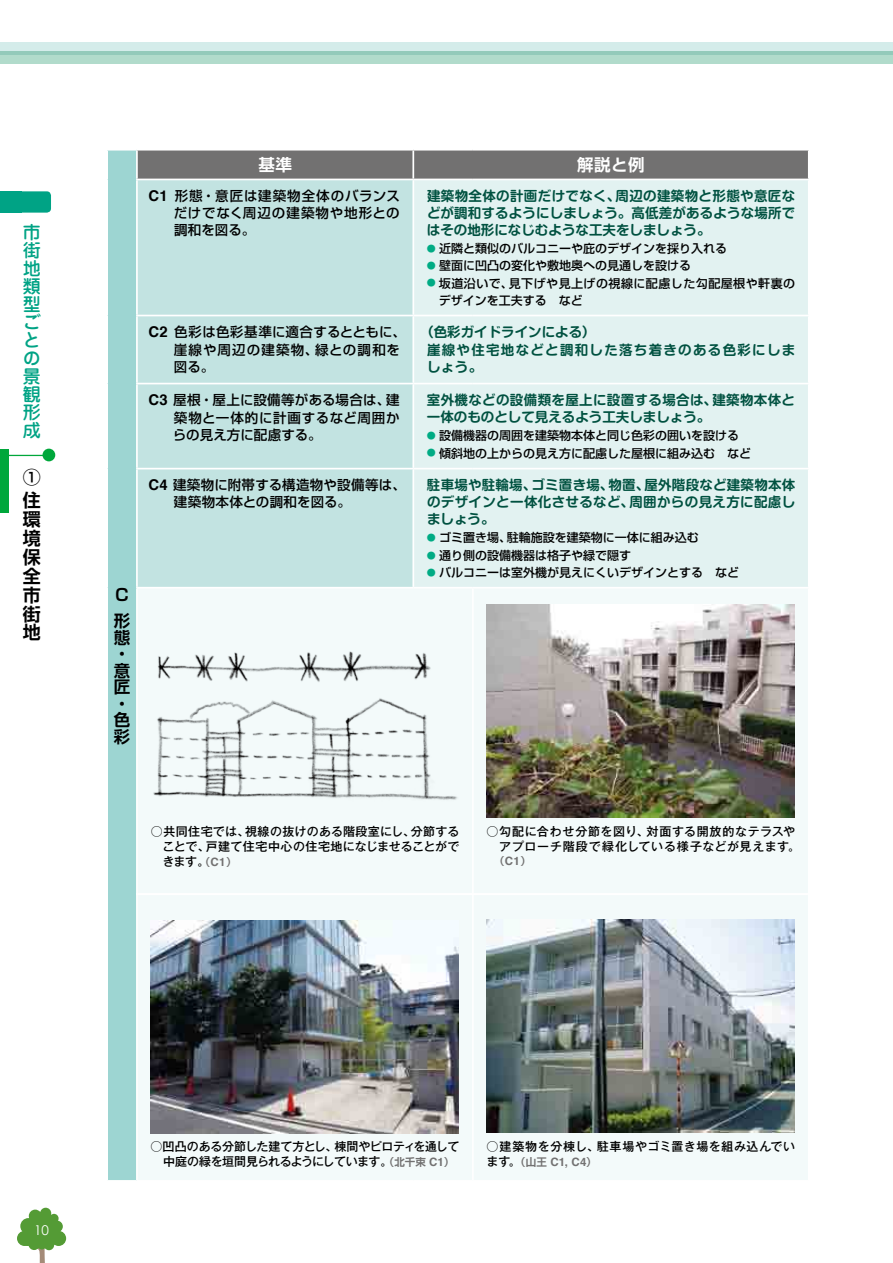
<style>
.page{position:relative;width:893px;height:1263px;background:#fff}
.page>*{position:absolute;margin:0;border:0;box-sizing:border-box;transform-origin:0 0}
.t1{font:500 18px/18px "Jun 34 Pro";color:#00a385}
.t2{font:700 18px/18.9px "Shin Go Pro De";color:#000}
.t3{font:700 16.5px/16.5px "Shin Go Pro De";color:#000}
.t4{font:700 16.5px "Shin Go Pro De";letter-spacing:.03em;color:#fff}
.t5{font:700 13.5px/17.2px "Shin M Go Pro De";letter-spacing:.015em;color:#005140;text-align:justify}
.t6{font:500 13.5px/17.2px "Shin Go Pro";letter-spacing:.03em;color:#000;text-align:justify}
.t7{font:700 13.5px/17.2px "Shin M Go Pro De";letter-spacing:.095em;color:#005140}
.t8{font:13.5px "Century Gothic";color:#fff}
.t9{font:500 12px "Shin Go Pro";color:#000}
.t10{font:500 12px/15px "Gothic MB101 Pro";letter-spacing:.02em;color:#000;text-align:justify}
.t11{font:500 12px/15px "Gothic MB101 Pro";letter-spacing:-.035em;color:#000}
.t12{font:500 12px/15px "Gothic MB101 Pro";letter-spacing:.055em;color:#000}
.t13{font:500 12px/17.2px "Shin Go Pro";letter-spacing:.04em;color:#000}
.t14{font:500 12px "Gothic MB101 Pro";letter-spacing:.05em;color:#000}
.t15{font:700 11.55px "Helvetica";color:#727171}
.t16{font:700 10.5px "Shin Go Pro De";color:#727171}
.s1{font-family:"Helvetica";font-weight:700;font-size:14.85px}
.s2{font-size:9px;color:#00ab84}
.s3{font-family:"Shin Go Pro De";font-weight:700;font-size:10.5px;color:#727171}
.s4{font-family:"Helvetica";font-weight:700;font-size:11.55px;color:#727171}
.s5{font-family:"Helvetica";font-size:11.55px}
.s6{font-family:"Gothic MB101 Pro";font-weight:500;font-size:12px;color:#000}
.s7{font-family:"Shin Go Pro De";font-size:10.5px}
</style>
<div class="page">
<div style="left:0;top:191px;width:51px;height:22px;background:#00a385;border-radius:4px"></div>
<div style="left:0;top:191px;width:21px;height:22px;background:#00a385"></div>
<svg style="left:20px;top:1208px;width:43px;height:55px"></svg>
<div style="left:17px;top:1231px;width:15px;height:15px;background:#549b35;border-radius:50%"></div>
<div style="left:51px;top:1231px;width:15px;height:15px;background:#549b35;border-radius:50%"></div>
<div style="left:0;top:51px;width:893px;height:13px;background:#b1dbcb"></div>
<svg style="left:0;top:43px;width:892px;height:12px;background:#bee0da"></svg>
<svg style="left:892px;top:43px;width:1px;height:12px"></svg>
<div style="left:0;top:449px;width:9px;height:63px;background:#00a73b"></div>
<hr style="left:4px;top:455px;width:43px;height:1px;background:#00a73b">
<div style="left:43px;top:449px;width:12px;height:12px;background:#00a73b;border-radius:50%"></div>
<div style="left:107px;top:150px;width:30px;height:1031px;background:#9dd5d2"></div>
<div style="left:138px;top:151px;width:670px;height:28px;background:#727171"></div>
<div style="left:138px;top:180px;width:274px;height:407px;background:#c2e3e1"></div>
<div style="left:414px;top:180px;width:394px;height:407px;background:#e2f2f1"></div>
<div style="left:138px;top:589px;width:670px;height:591px;background:#f3fafa"></div>
<hr style="left:106px;top:149px;width:31px;height:2px;background:#fff">
<hr style="left:106px;top:151px;width:2px;height:28px;background:#fff">
<hr style="left:136px;top:151px;width:2px;height:28px;background:#fff">
<hr style="left:412px;top:151px;width:2px;height:28px;background:#fff">
<hr style="left:106px;top:179px;width:2px;height:136px;background:#fff">
<hr style="left:136px;top:179px;width:277px;height:1px;background:#fff">
<hr style="left:136px;top:180px;width:2px;height:135px;background:#fff">
<hr style="left:106px;top:315px;width:2px;height:69px;background:#fff">
<hr style="left:136px;top:315px;width:277px;height:1px;background:#fff">
<hr style="left:136px;top:316px;width:2px;height:67px;background:#fff">
<hr style="left:413px;top:315px;width:60px;height:1px;background:#fff">
<hr style="left:473px;top:315px;width:337px;height:1px;background:#fff">
<hr style="left:106px;top:384px;width:2px;height:85px;background:#fff">
<hr style="left:136px;top:383px;width:277px;height:1px;background:#fff">
<hr style="left:136px;top:384px;width:2px;height:84px;background:#fff">
<hr style="left:413px;top:383px;width:60px;height:1px;background:#fff">
<hr style="left:473px;top:383px;width:337px;height:1px;background:#fff">
<hr style="left:106px;top:469px;width:2px;height:119px;background:#fff">
<hr style="left:136px;top:468px;width:277px;height:1px;background:#fff">
<hr style="left:136px;top:469px;width:2px;height:118px;background:#fff">
<hr style="left:413px;top:468px;width:60px;height:1px;background:#fff">
<hr style="left:473px;top:468px;width:337px;height:1px;background:#fff">
<hr style="left:106px;top:588px;width:2px;height:592px;background:#fff">
<hr style="left:136px;top:587px;width:277px;height:1px;background:#fff">
<hr style="left:136px;top:588px;width:2px;height:592px;background:#fff">
<hr style="left:472px;top:588px;width:2px;height:592px;background:#fff">
<hr style="left:106px;top:1180px;width:31px;height:2px;background:#fff">
<img style="left:151px;top:649px;width:308px;height:152px">
<img style="left:151px;top:921px;width:308px;height:212px">
<img style="left:486px;top:605px;width:309px;height:212px">
<img style="left:486px;top:920px;width:309px;height:212px">
<hr style="left:136px;top:893px;width:672px;height:2px;background:#fff">
<h1 class="t1" style="left:23px;top:221px;width:19px">市街地類型ごとの景観形成</h1>
<h1 class="t2" style="left:23px;top:463px;width:19px;line-height:23.5px">①住</h1>
<h1 class="t2" style="left:23px;top:508px;width:19px;text-align:justify">環境保全市街地</h1>
<p class="t3" style="left:114px;top:579px;width:18px;line-height:26.4px">Ｃ形</p>
<p class="t3" style="left:114px;top:627px;width:18px">態・意匠・色彩</p>
<p class="t4" style="left:258px;top:151px;width:35px">基準</p>
<p class="t4" style="left:577px;top:151px;width:69px">解説と例</p>
<p class="t6" style="left:174px;top:185px;width:228px;text-indent:-25px"><span class="s1">C1</span> 形態・意匠は建築物全体のバランスだけでなく周辺の建築物や地形との調和を図る。</p>
<p class="t5" style="left:427px;top:185px;width:370px">建築物全体の計画だけでなく、周辺の建築物と形態や意匠などが調和するようにしましょう。高低差があるような場所ではその地形になじむような工夫をしましょう。</p>
<p class="t9" style="left:427px;top:239px;width:302px"><span class="s2">●</span> 近隣と類似のバルコニーや庇のデザインを採り入れる</p>
<p class="t9" style="left:427px;top:256px;width:266px"><span class="s2">●</span> 壁面に凹凸の変化や敷地奥への見通しを設ける</p>
<p class="t13" style="left:439px;top:273px;width:358px;text-indent:-12px"><span class="s2">●</span> 坂道沿いで、見下げや見上げの視線に配慮した勾配屋根や軒裏のデザインを工夫する など</p>
<p class="t6" style="left:174px;top:322px;width:233px;text-align:left;text-indent:-26px"><span class="s1">C2</span> 色彩は色彩基準に適合するとともに、崖線や周辺の建築物、緑との調和を図る。</p>
<p class="t7" style="left:427px;top:322px;width:370px;text-indent:-7px">（色彩ガイドラインによる）<br>崖線や住宅地などと調和した落ち着きのある色彩にしましょう。</p>
<p class="t6" style="left:173px;top:390px;width:229px;text-indent:-24px"><span class="s1">C3</span> 屋根・屋上に設備等がある場合は、建築物と一体的に計画するなど周囲からの見え方に配慮する。</p>
<p class="t5" style="left:427px;top:390px;width:370px">室外機などの設備類を屋上に設置する場合は、建築物本体と一体のものとして見えるよう工夫しましょう。</p>
<p class="t9" style="left:427px;top:426px;width:314px"><span class="s2">●</span> 設備機器の周囲を建築物本体と同じ色彩の囲いを設ける</p>
<p class="t9" style="left:427px;top:443px;width:326px"><span class="s2">●</span> 傾斜地の上からの見え方に配慮した屋根に組み込む など</p>
<p class="t6" style="left:174px;top:475px;width:233px;text-indent:-26px"><span class="s1">C4</span> 建築物に附帯する構造物や設備等は、建築物本体との調和を図る。</p>
<p class="t5" style="left:427px;top:474px;width:370px">駐車場や駐輪場、ゴミ置き場、物置、屋外階段など建築物本体のデザインと一体化させるなど、周囲からの見え方に配慮しましょう。</p>
<p class="t9" style="left:427px;top:528px;width:273px"><span class="s2">●</span> ゴミ置き場、駐輪施設を建築物に一体に組み込む</p>
<p class="t9" style="left:427px;top:545px;width:206px"><span class="s2">●</span> 通り側の設備機器は格子や緑で隠す</p>
<p class="t9" style="left:427px;top:562px;width:314px"><span class="s2">●</span> バルコニーは室外機が見えにくいデザインとする など</p>
<p class="t10" style="left:163px;top:823px;width:299px;text-indent:-12px">○共同住宅では、視線の抜けのある階段室にし、分節することで、戸建て住宅中心の住宅地になじませることができます。<span class="s3">（</span><span class="s4">C1</span><span class="s3">）</span></p>
<p class="t12" style="left:499px;top:823px;width:302px;text-indent:-13px">○勾配に合わせ分節を図り、対面する開放的なテラスやアプローチ階段で緑化している様子などが見えます。</p>
<p class="t16" style="left:494px;top:852px;width:38px">（<span class="s5">C1</span>）</p>
<p class="t8" style="left:34px;top:1222px;width:16px">10</p>
<p class="t11" style="left:163px;top:1138px;width:298px;text-indent:-13px">○凹凸のある分節した建て方とし、棟間やピロティを通して中庭の緑を垣間見られるようにしています。<span class="s3">（北千束</span> <span class="s4">C1</span><span class="s3">）</span></p>
<p class="t14" style="left:486px;top:1137px;width:310px">○建築物を分棟し、駐車場やゴミ置き場を組み込んでい</p>
<p class="t15" style="left:486px;top:1152px;width:112px"><span class="s6">ます。</span><span class="s7">（山王</span> C1, C4<span class="s7">）</span></p>
</div>
